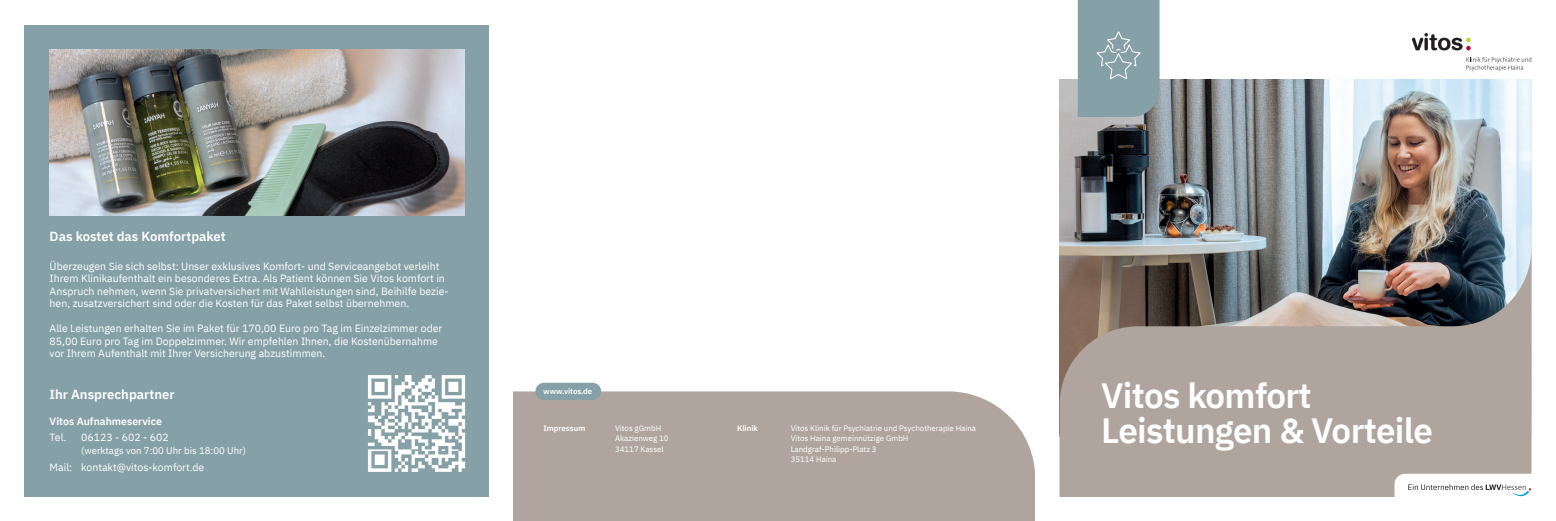
<style>
.page{position:relative;width:1556px;height:521px;background:#fff}
.page>*{position:absolute;margin:0;border:0;box-sizing:border-box;transform-origin:0 0}
.t1{font:600 35px/35px "IBM Plex Sans";letter-spacing:-.02em;color:#fff}
.t2{font:600 13.12px "IBM Plex Sans";color:#fff}
.t3{font:10.5px/12.2px "IBM Plex Sans";color:#fff}
.t4{font:600 10.5px "IBM Plex Sans";color:#fff}
.t5{font:9.62px "IBM Plex Sans";color:#fff}
.t6{font:7.88px/10.5px "IBM Plex Sans";color:#fff}
.t7{font:600 7.88px "IBM Plex Sans";letter-spacing:-.005em;color:#fff}
</style>
<div class="page">
<svg style="left:1412px;top:33px;width:58px;height:17px"></svg>
<svg style="left:1466px;top:57px;width:64px;height:14px"></svg>
<img style="left:1059px;top:79px;width:471px;height:169px">
<svg style="left:1077px;top:0;width:82px;height:117px;background:#8aa3aa"></svg>
<svg style="left:1059px;top:248px;width:471px;height:248px;background:#98908a"></svg>
<svg style="left:1394px;top:474px;width:138px;height:23px"></svg>
<div style="left:513px;top:391px;width:521px;height:130px;background:#afa59e"></div>
<div style="left:535px;top:383px;width:66px;height:17px;background:#85a0a7;border-radius:9px"></div>
<div style="left:25px;top:25px;width:464px;height:471px;background:#85a0a7"></div>
<img style="left:50px;top:50px;width:414px;height:166px">
<img style="left:368px;top:375px;width:98px;height:97px">
<p class="t2" style="left:50px;top:226px;width:178px">Das kostet das Komfortpaket</p>
<p class="t3" style="left:50px;top:259px;width:400px">Überzeugen Sie sich selbst: Unser exklusives Komfort- und Serviceangebot verleiht Ihrem Klinikaufenthalt ein besonderes Extra. Als Patient können Sie Vitos komfort in Anspruch nehmen, wenn Sie privatversichert mit Wahlleistungen sind, Beihilfe bezie&shy;hen, zusatzversichert sind oder die Kosten für das Paket selbst übernehmen.</p>
<p class="t3" style="left:50px;top:322px;width:394px">Alle Leistungen erhalten Sie im Paket für 170,00 Euro pro Tag im Einzelzimmer oder<br>85,00 Euro pro Tag im Doppelzimmer. Wir empfehlen Ihnen, die Kostenübernahme vor Ihrem Aufenthalt mit Ihrer Versicherung abzustimmen.</p>
<p class="t2" style="left:50px;top:384px;width:126px">Ihr Ansprechpartner</p>
<p class="t4" style="left:50px;top:413px;width:114px">Vitos Aufnahmeservice</p>
<p class="t3" style="left:50px;top:430px;width:18px">Tel.</p>
<p class="t3" style="left:81px;top:430px;width:89px">06123 - 602 - 602</p>
<p class="t5" style="left:81px;top:443px;width:166px">(werktags von 7:00 Uhr bis 18:00 Uhr)</p>
<p class="t3" style="left:50px;top:460px;width:156px">Mail: kontakt@vitos-komfort.de</p>
<p class="t7" style="left:543px;top:385px;width:51px">www.vitos.de</p>
<p class="t7" style="left:543px;top:422px;width:43px">Impressum</p>
<p class="t6" style="left:615px;top:422px;width:55px">Vitos gGmbH<br>Akazienweg 10<br>34117 Kassel</p>
<p class="t7" style="left:737px;top:422px;width:23px">Klinik</p>
<p class="t6" style="left:790px;top:422px;width:187px">Vitos Klinik für Psychiatrie und Psychotherapie Haina<br>Vitos Haina gemeinnützige GmbH<br>Landgraf-Philipp-Platz 3<br>35114 Haina</p>
<h1 class="t1" style="left:1101px;top:376px;width:333px">Vitos komfort<br>Leistungen &amp; Vorteile</h1>
</div>
